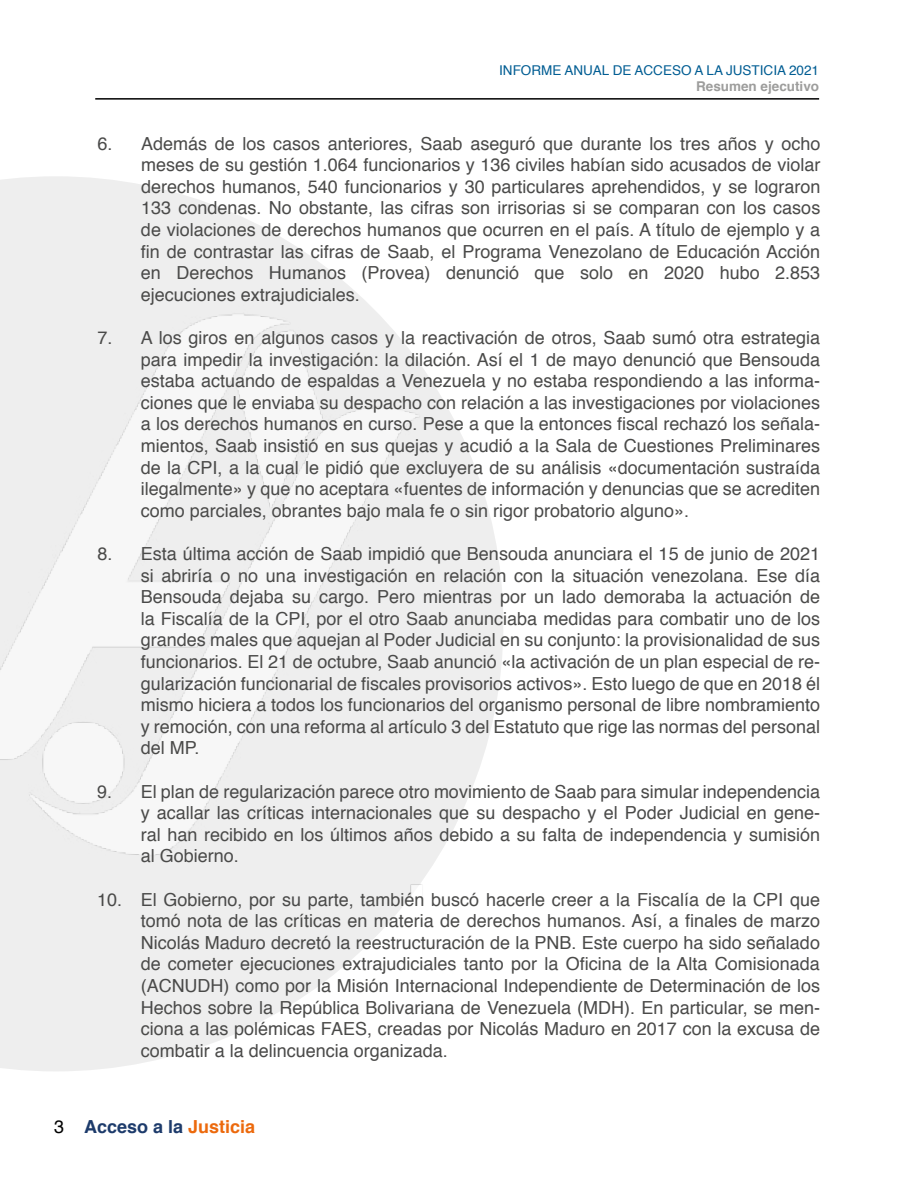
<style>
.page{position:relative;width:918px;height:1188px;background:#fff}
.page>*{position:absolute;margin:0;border:0;box-sizing:border-box;transform-origin:0 0}
.t1{font:18px/21.6px "Helvetica";color:#4a4a49;text-align:justify}
.t2{font:700 18px "Helvetica";color:#1d3b6b}
.t3{font:13.5px "Helvetica";color:#015d93}
.t4{font:700 13.5px "Helvetica";color:#9d9d9c}
.s1{font-weight:400;color:#000}
.s2{color:#ec690c}
</style>
<div class="page">
<hr style="left:95px;top:98px;width:724px;height:2px;background:#000">
<svg style="left:0;top:176px;width:412px;height:895px;fill:#eee"></svg>
<img style="left:0;top:279px;width:503px;height:616px">
<p class="t3" style="left:499px;top:60px;width:321px">INFORME ANUAL DE ACCESO A LA JUSTICIA 2021</p>
<p class="t4" style="left:696px;top:75px;width:125px">Resumen ejecutivo</p>
<p class="t1" style="left:141px;top:133px;width:681px;text-indent:-43px">6. Además de los casos anteriores, Saab aseguró que durante los tres años y ocho meses de su gestión 1.064 funcionarios y 136 civiles habían sido acusados de violar derechos humanos, 540 funcionarios y 30 particulares aprehendidos, y se lograron 133 condenas. No obstante, las cifras son irrisorias si se comparan con los casos de violaciones de derechos humanos que ocurren en el país. A título de ejemplo y a fin de contrastar las cifras de Saab, el Programa Venezolano de Educación Acción en Derechos Humanos (Provea) denunció que solo en 2020 hubo 2.853 ejecuciones extrajudiciales.</p>
<p class="t1" style="left:141px;top:327px;width:681px;text-indent:-43px">7. A los giros en algunos casos y la reactivación de otros, Saab sumó otra estrategia para impedir la investigación: la dilación. Así el 1 de mayo denunció que Bensouda estaba actuando de espaldas a Venezuela y no estaba respondiendo a las informa&shy;ciones que le enviaba su despacho con relación a las investigaciones por violaciones a los derechos humanos en curso. Pese a que la entonces fiscal rechazó los señala&shy;mientos, Saab insistió en sus quejas y acudió a la Sala de Cuestiones Preliminares de la CPI, a la cual le pidió que excluyera de su análisis «documentación sustraída ilegalmente» y que no aceptara «fuentes de información y denuncias que se acrediten como parciales, obrantes bajo mala fe o sin rigor probatorio alguno».</p>
<p class="t1" style="left:141px;top:543px;width:681px;text-indent:-43px">8. Esta última acción de Saab impidió que Bensouda anunciara el 15 de junio de 2021 si abriría o no una investigación en relación con la situación venezolana. Ese día Bensouda dejaba su cargo. Pero mientras por un lado demoraba la actuación de la Fiscalía de la CPI, por el otro Saab anunciaba medidas para combatir uno de los grandes males que aquejan al Poder Judicial en su conjunto: la provisionalidad de sus funcionarios. El 21 de octubre, Saab anunció «la activación de un plan especial de re&shy;gularización funcionarial de fiscales provisorios activos». Esto luego de que en 2018 él mismo hiciera a todos los funcionarios del organismo personal de libre nombramiento y remoción, con una reforma al artículo 3 del Estatuto que rige las normas del personal del MP.</p>
<p class="t1" style="left:141px;top:781px;width:681px;text-indent:-44px">9. El plan de regularización parece otro movimiento de Saab para simular independencia y acallar las críticas internacionales que su despacho y el Poder Judicial en gene&shy;ral han recibido en los últimos años debido a su falta de independencia y sumisión al Gobierno.</p>
<p class="t1" style="left:141px;top:889px;width:681px;text-indent:-43px">10. El Gobierno, por su parte, también buscó hacerle creer a la Fiscalía de la CPI que tomó nota de las críticas en materia de derechos humanos. Así, a finales de marzo Nicolás Maduro decretó la reestructuración de la PNB. Este cuerpo ha sido señalado de cometer ejecuciones extrajudiciales tanto por la Oficina de la Alta Comisionada (ACNUDH) como por la Misión Internacional Independiente de Determinación de los Hechos sobre la República Bolivariana de Venezuela (MDH). En particular, se men&shy;ciona a las polémicas FAES, creadas por Nicolás Maduro en 2017 con la excusa de combatir a la delincuencia organizada.</p>
<p class="t2" style="left:54px;top:1112px;width:203px"><span class="s1">3</span> Acceso a la <span class="s2">Justicia</span></p>
</div>
